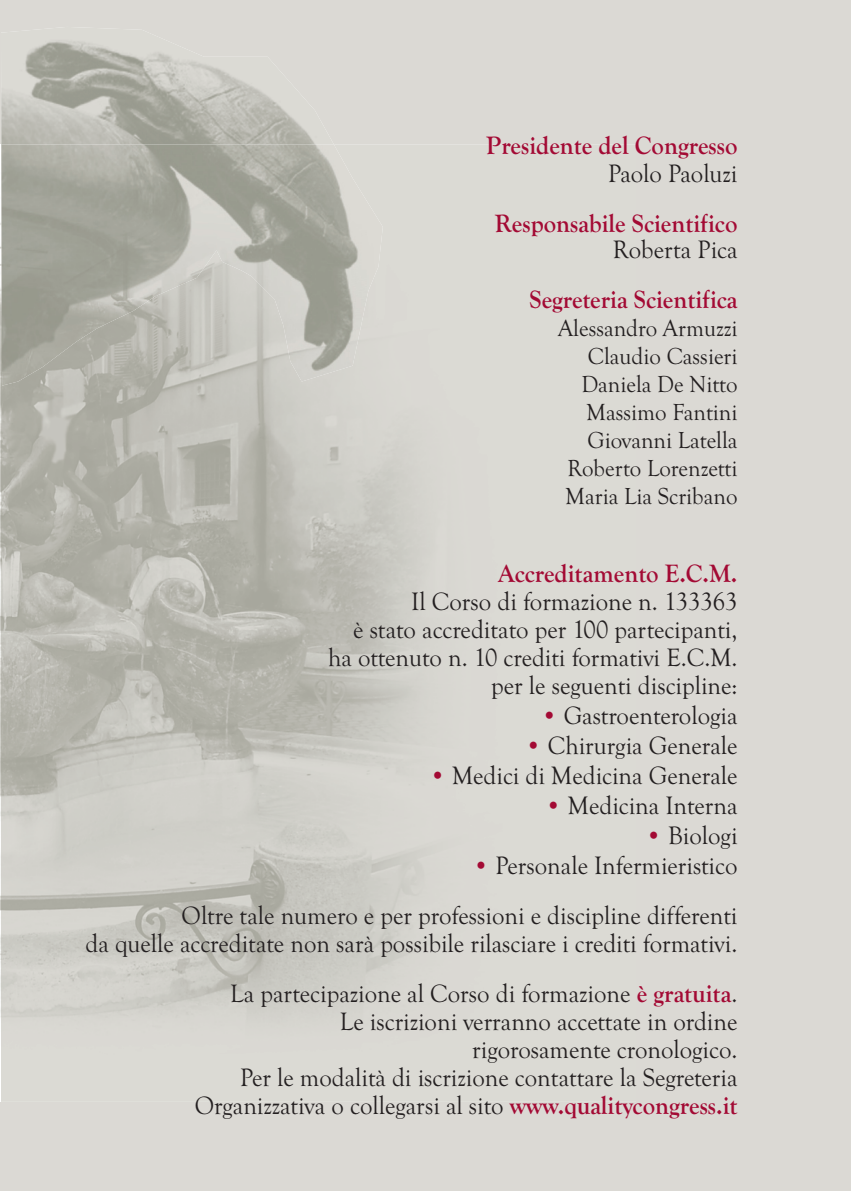
<style>
.page{position:relative;width:851px;height:1191px;background:#fff}
.page>*{position:absolute;margin:0;border:0;box-sizing:border-box;transform-origin:0 0}
.t1{font:26px/28px "Goudy Old Style T";color:#231f20;text-align:right;scale:.95 1}
.t2{font:700 26px "Goudy Old Style T";color:#a30a34;scale:.95 1}
.t3{font:24px/28px "Goudy Old Style T";color:#231f20;text-align:right;scale:.95 1}
.s1{color:#a30a34}
.s2{font-weight:700;color:#a30a34}
</style>
<div class="page">
<div style="left:0;top:0;width:850px;height:1191px;background:#dbd9d4"></div>
<img style="left:0;top:145px;width:636px;height:956px">
<img style="left:1px;top:27px;width:333px;height:118px">
<img style="left:1px;top:145px;width:382px;height:241px">
<p class="t2" style="left:486px;top:129px;width:266px">Presidente del Congresso</p>
<p class="t1" style="left:608px;top:159px;width:138px">Paolo Paoluzi</p>
<p class="t2" style="left:494px;top:207px;width:257px">Responsabile Scientifico</p>
<p class="t1" style="left:613px;top:235px;width:133px">Roberta Pica</p>
<p class="t2" style="left:529px;top:283px;width:220px">Segreteria Scientifica</p>
<p class="t3" style="left:558px;top:313px;width:190px">Alessandro Armuzzi<br>Claudio Cassieri<br>Daniela De Nitto<br>Massimo Fantini<br>Giovanni Latella<br>Roberto Lorenzetti<br>Maria Lia Scribano</p>
<p class="t2" style="left:498px;top:557px;width:253px">Accreditamento E.C.M.</p>
<p class="t1" style="left:328px;top:587px;width:432px">Il Corso di formazione n. 133363<br>è stato accreditato per 100 partecipanti, ha ottenuto n. 10 crediti formativi E.C.M. per le seguenti discipline:</p>
<p class="t1" style="left:541px;top:701px;width:208px"><span class="s1">•</span> Gastroenterologia</p>
<p class="t1" style="left:525px;top:731px;width:225px"><span class="s1">•</span> Chirurgia Generale</p>
<p class="t1" style="left:429px;top:761px;width:326px"><span class="s1">•</span> Medici di Medicina Generale</p>
<p class="t1" style="left:545px;top:791px;width:204px"><span class="s1">•</span> Medicina Interna</p>
<p class="t1" style="left:645px;top:821px;width:98px"><span class="s1">•</span> Biologi</p>
<p class="t1" style="left:182px;top:840px;width:586px;line-height:50px"><span class="s1">•</span> Personale Infermieristico<br>Oltre tale numero e per professioni e discipline differenti</p>
<p class="t1" style="left:86px;top:918px;width:687px;line-height:50px">da quelle accreditate non sarà possibile rilasciare i crediti formativi.<br>La partecipazione al Corso di formazione <span class="s2">è gratuita</span>.</p>
<p class="t1" style="left:195px;top:1007px;width:572px">Le iscrizioni verranno accettate in ordine<br>rigorosamente cronologico.<br>Per le modalità di iscrizione contattare la Segreteria Organizzativa o collegarsi al sito <span class="s2">www.qualitycongress.it</span></p>
</div>
